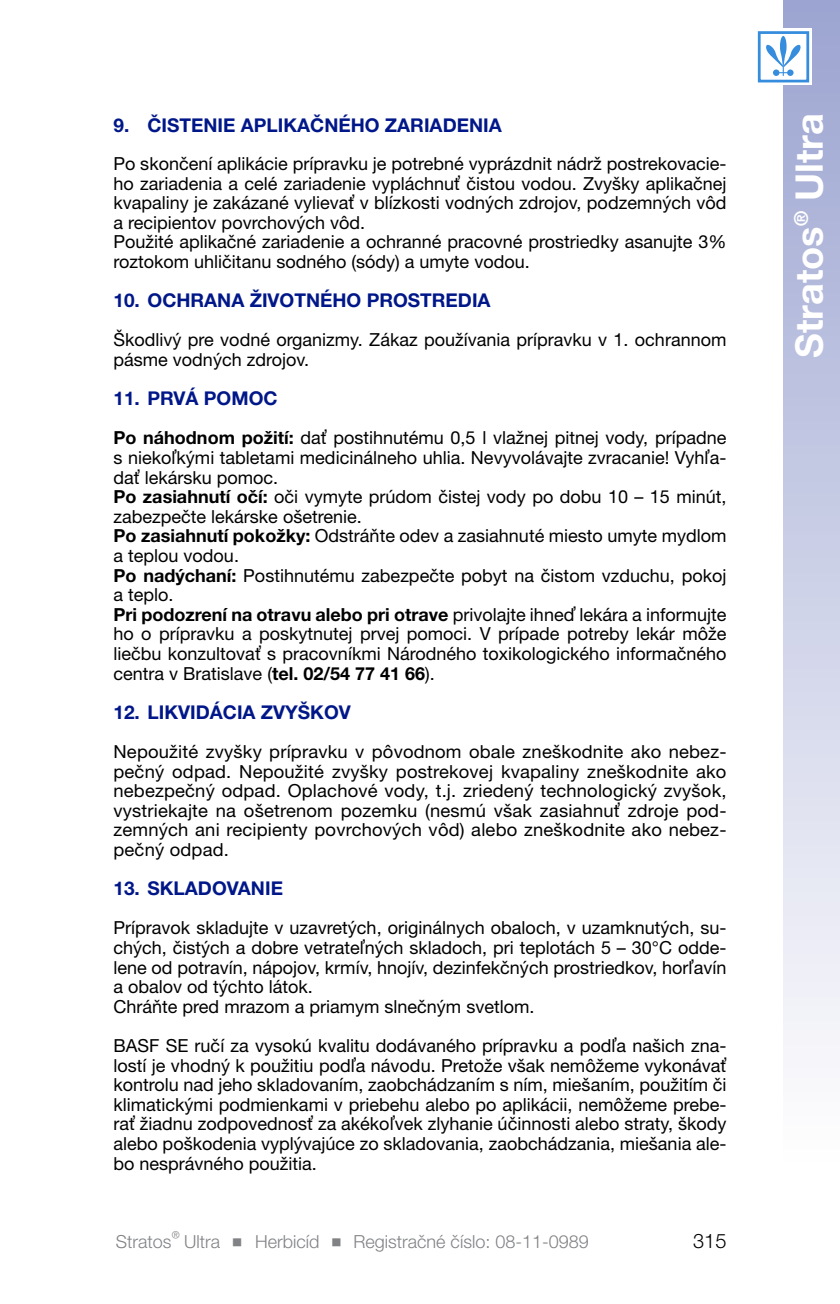
<style>
.page{position:relative;width:840px;height:1304px;background:#fff}
.page>*{position:absolute;margin:0;border:0;box-sizing:border-box;transform-origin:0 0}
.t1{font:700 38px "Helvetica Neue LT Pro";color:#fff}
.t2{font:300 20px "Helvetica Lucia Neue";color:#000}
.t3{font:700 19px "Helvetica Lucia Neue";color:#001789}
.t4{font:18px/19.6px "Helvetica Lucia Neue";color:#000}
.t5{font:300 18px "Helvetica Lucia Neue";color:#808285}
.s1{font-weight:700}
</style>
<div class="page">
<div style="left:782px;top:0;width:57px;height:1196px;background:linear-gradient(to bottom,#9ca4d1,#fff)"></div>
<svg style="left:757px;top:29px;width:54px;height:56px"></svg>
<div style="left:758px;top:33px;width:49px;height:48px;background:#fff"></div>
<div style="left:757px;top:31px;width:51px;height:51px;border:3px solid #368ddd"></div>
<svg style="left:766px;top:36px;width:34px;height:40px"></svg>
<p class="t3" style="left:113px;top:113px;width:389px">9. ČISTENIE APLIKAČNÉHO ZARIADENIA</p>
<p class="t4" style="left:113px;top:153px;width:614px">Po skončení aplikácie prípravku je potrebné vyprázdnit nádrž postrekovacie&shy;ho zariadenia a celé zariadenie vypláchnuť čistou vodou. Zvyšky aplikačnej kvapaliny je zakázané vylievať v blízkosti vodných zdrojov, podzemných vôd a recipientov povrchových vôd.<br>Použité aplikačné zariadenie a ochranné pracovné prostriedky asanujte 3% roztokom uhličitanu sodného (sódy) a umyte vodou.</p>
<p class="t3" style="left:113px;top:289px;width:378px">10. OCHRANA ŽIVOTNÉHO PROSTREDIA</p>
<p class="t4" style="left:113px;top:330px;width:614px">Škodlivý pre vodné organizmy. Zákaz používania prípravku v 1. ochrannom pásme vodných zdrojov.</p>
<p class="t3" style="left:113px;top:387px;width:165px">11. PRVÁ POMOC</p>
<p class="t4" style="left:113px;top:428px;width:614px"><span class="s1">Po náhodnom požití:</span> dať postihnutému 0,5 l vlažnej pitnej vody, prípadne s niekoľkými tabletami medicinálneho uhlia. Nevyvolávajte zvracanie! Vyhľa&shy;dať lekársku pomoc.<br><span class="s1">Po zasiahnutí očí:</span> oči vymyte prúdom čistej vody po dobu 10 – 15 minút, zabezpečte lekárske ošetrenie.<br><span class="s1">Po zasiahnutí pokožky:</span> Odstráňte odev a zasiahnuté miesto umyte mydlom a teplou vodou.<br><span class="s1">Po nadýchaní:</span> Postihnutému zabezpečte pobyt na čistom vzduchu, pokoj a teplo.<br><span class="s1">Pri podozrení na otravu alebo pri otrave</span> privolajte ihneď lekára a informujte ho o prípravku a poskytnutej prvej pomoci. V prípade potreby lekár môže liečbu konzultovať s pracovníkmi Národného toxikologického informačného centra v Bratislave (<span class="s1">tel. 02/54 77 41 66</span>).</p>
<p class="t3" style="left:113px;top:700px;width:239px">12. LIKVIDÁCIA ZVYŠKOV</p>
<p class="t4" style="left:113px;top:741px;width:614px;text-align:justify">Nepoužité zvyšky prípravku v pôvodnom obale zneškodnite ako nebez&shy;pečný odpad. Nepoužité zvyšky postrekovej kvapaliny zneškodnite ako nebezpečný odpad. Oplachové vody, t.j. zriedený technologický zvyšok, vystriekajte na ošetrenom pozemku (nesmú však zasiahnuť zdroje pod&shy;zemných ani recipienty povrchových vôd) alebo zneškodnite ako nebez&shy;pečný odpad.</p>
<p class="t3" style="left:113px;top:877px;width:171px">13. SKLADOVANIE</p>
<p class="t4" style="left:113px;top:918px;width:614px">Prípravok skladujte v uzavretých, originálnych obaloch, v uzamknutých, su&shy;chých, čistých a dobre vetrateľných skladoch, pri teplotách 5 – 30°C odde&shy;lene od potravín, nápojov, krmív, hnojív, dezinfekčných prostriedkov, horľavín a obalov od týchto látok.<br>Chráňte pred mrazom a priamym slnečným svetlom.</p>
<p class="t4" style="left:113px;top:1035px;width:614px;text-align:justify">BASF SE ručí za vysokú kvalitu dodávaného prípravku a podľa našich zna&shy;lostí je vhodný k použitiu podľa návodu. Pretože však nemôžeme vykonávať kontrolu nad jeho skladovaním, zaobchádzaním s ním, miešaním, použitím či klimatickými podmienkami v priebehu alebo po aplikácii, nemôžeme prebe&shy;rať žiadnu zodpovednosť za akékoľvek zlyhanie účinnosti alebo straty, škody alebo poškodenia vyplývajúce zo skladovania, zaobchádzania, miešania ale&shy;bo nesprávného použitia.</p>
<p class="t5" style="left:116px;top:1230px;width:474px">Stratos® Ultra Ĭ Herbicíd Ĭ Registračné číslo: 08-11-0989</p>
<p class="t2" style="left:692px;top:1228px;width:35px">315</p>
<h1 class="t1" style="left:784px;top:358px;width:246px;rotate:-90deg">Stratos® Ultra</h1>
</div>
